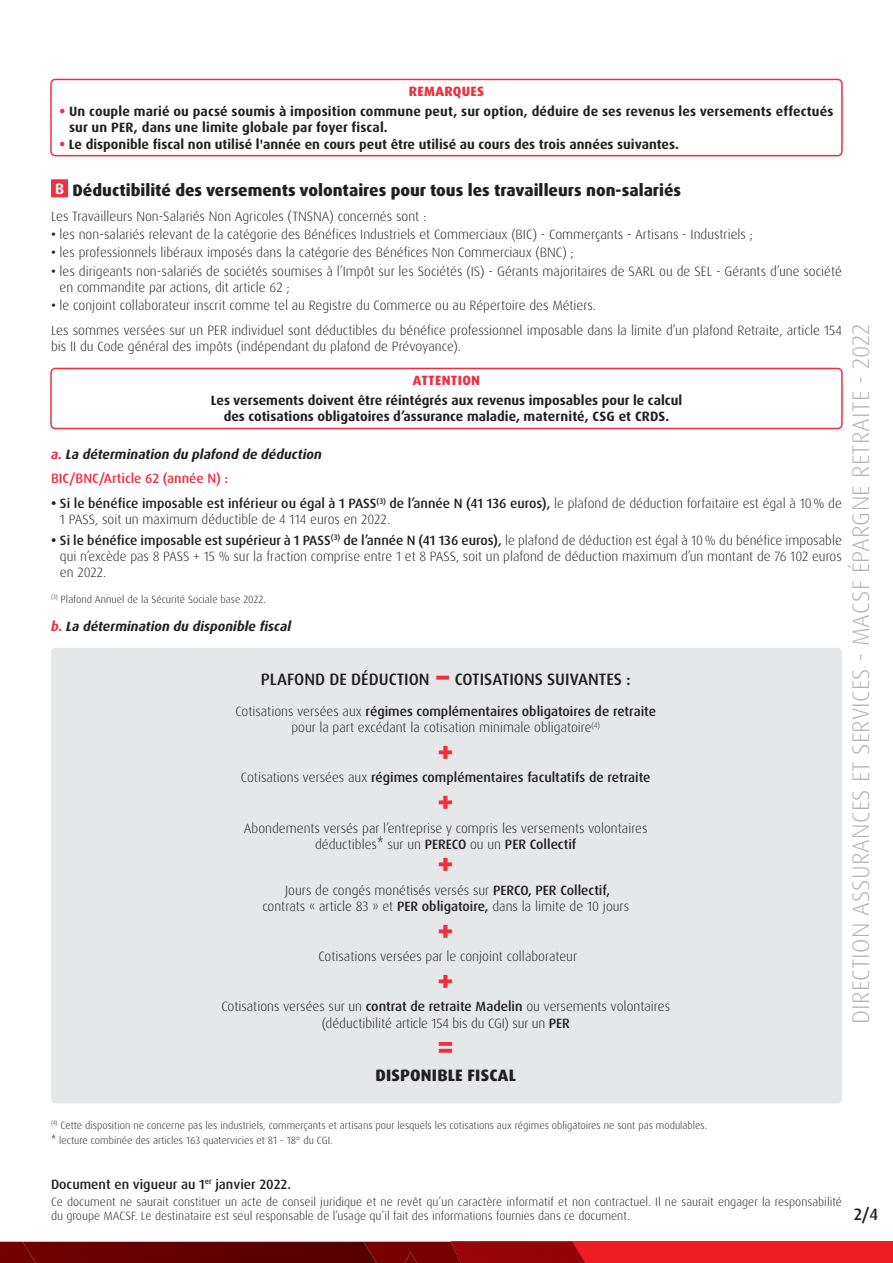
<style>
.page{position:relative;width:893px;height:1263px;background:#fff}
.page>*{position:absolute;margin:0;border:0;box-sizing:border-box;transform-origin:0 0}
.t1{font:800 30px "Dax OT";color:#ee2f3f}
.t2{font:300 24px "Dax OT";letter-spacing:.01em;color:#b2b3b7}
.t3{font:800 16.5px "Dax OT";color:#231f20}
.t4{font:500 16.5px "Dax OT";color:#231f20}
.t5{font:300 13.5px/16.2px "Dax OT";color:#231f20;text-align:center}
.t6{font:700 13.5px/16.2px "Dax OT";color:#231f20;text-align:center}
.t7{font:500 13.5px "Dax OT";color:#231f20}
.t8{font:italic 700 13.5px "Dax OT";color:#231f20}
.t9{font:500 13.5px "Dax OT";color:#ee2f3f}
.t10{font:800 13.5px "Dax OT";letter-spacing:.015em;color:#ee2f3f}
.t11{font:300 12px/14.4px "Dax OT";color:#231f20}
.t12{font:300 10.5px "Dax OT";color:#231f20}
.s1{font-weight:800;color:#ee2f3f}
.s2{font-weight:700;font-size:15px;color:#fff}
.s3{font-weight:500}
.s4{color:#ee2f3f}
.s5{font-weight:700}
.s6{font-weight:800;font-size:30px;color:#ee2f3f}
.s7{font-weight:300}
.s8{font-family:"Dax Compact Pro"}
</style>
<div class="page">
<div style="left:51px;top:179px;width:17px;height:18px;background:#ee2f3f"></div>
<div style="left:50px;top:368px;width:793px;height:61px;border:2px solid #ee2f3f;border-radius:4px"></div>
<svg style="left:121px;top:1242px;width:772px;height:21px;background:#a30c0f"></svg>
<div style="left:36px;top:1242px;width:85px;height:21px;background:#6c0000"></div>
<img style="left:0;top:1242px;width:36px;height:21px">
<div style="left:50px;top:79px;width:793px;height:77px;border:2px solid #ee2f3f;border-radius:4px"></div>
<div style="left:51px;top:648px;width:791px;height:455px;background:#e6e7e9;border-radius:4px"></div>
<p class="t10" style="left:409px;top:82px;width:77px">REMARQUES</p>
<p class="t6" style="left:69px;top:103px;width:766px;text-align:left;text-indent:-10px"><span class="s1">•</span> Un couple marié ou pacsé soumis à imposition commune peut, sur option, déduire de ses revenus les versements effectués sur un PER, dans une limite globale par foyer fiscal.</p>
<p class="t6" style="left:60px;top:136px;width:621px"><span class="s1">•</span> Le disponible fiscal non utilisé l'année en cours peut être utilisé au cours des trois années suivantes.</p>
<p class="t3" style="left:55px;top:179px;width:628px"><span class="s2">B</span> Déductibilité des versements volontaires pour tous les travailleurs non-salariés</p>
<p class="t5" style="left:51px;top:208px;width:377px">Les Travailleurs Non-Salariés Non Agricoles (TNSNA) concernés sont :</p>
<p class="t5" style="left:51px;top:226px;width:704px"><span class="s3">•</span> les non-salariés relevant de la catégorie des Bénéfices Industriels et Commerciaux (BIC) - Commerçants - Artisans - Industriels ;</p>
<p class="t5" style="left:51px;top:245px;width:524px"><span class="s3">•</span> les professionnels libéraux imposés dans la catégorie des Bénéfices Non Commerciaux (BNC) ;</p>
<p class="t5" style="left:60px;top:263px;width:784px;text-align:left;text-indent:-9px"><span class="s3">•</span> les dirigeants non-salariés de sociétés soumises à l’Impôt sur les Sociétés (IS) - Gérants majoritaires de SARL ou de SEL - Gérants d’une société en commandite par actions, dit article 62 ;</p>
<p class="t5" style="left:51px;top:297px;width:547px"><span class="s3">•</span> le conjoint collaborateur inscrit comme tel au Registre du Commerce ou au Répertoire des Métiers.</p>
<p class="t5" style="left:51px;top:322px;width:792px;text-align:left">Les sommes versées sur un PER individuel sont déductibles du bénéfice professionnel imposable dans la limite d’un plafond Retraite, article 154 bis II du Code général des impôts (indépendant du plafond de Prévoyance).</p>
<p class="t10" style="left:413px;top:371px;width:69px">ATTENTION</p>
<p class="t6" style="left:211px;top:392px;width:473px">Les versements doivent être réintégrés aux revenus imposables pour le calcul des cotisations obligatoires d’assurance maladie, maternité, CSG et CRDS.</p>
<p class="t8" style="left:51px;top:445px;width:272px"><span class="s4">a.</span> La détermination du plafond de déduction</p>
<p class="t9" style="left:51px;top:470px;width:179px">BIC/BNC/Article 62 (année N) :</p>
<p class="t5" style="left:60px;top:495px;width:783px;text-align:left;text-indent:-9px"><span class="s5">•</span> <span class="s3">Si le bénéfice imposable est inférieur ou égal à 1 PASS</span><sup>(3)</sup> <span class="s3">de l’année N (41 136 euros),</span> le plafond de déduction forfaitaire est égal à 10% de<br>1 PASS, soit un maximum déductible de 4 114 euros en 2022.</p>
<p class="t5" style="left:60px;top:532px;width:783px;text-align:justify;text-indent:-9px"><span class="s5">•</span> <span class="s3">Si le bénéfice imposable est supérieur à 1 PASS</span><sup>(3)</sup> <span class="s3">de l’année N (41 136 euros),</span> le plafond de déduction est égal à 10% du bénéfice imposable qui n’excède pas 8 PASS + 15 % sur la fraction comprise entre 1 et 8 PASS, soit un plafond de déduction maximum d’un montant de 76 102 euros en 2022.</p>
<p class="t12" style="left:51px;top:592px;width:216px"><sup>(3)</sup> Plafond Annuel de la Sécurité Sociale base 2022.</p>
<p class="t8" style="left:51px;top:617px;width:242px"><span class="s4">b.</span> La détermination du disponible fiscal</p>
<p class="t2" style="left:846px;top:1024px;width:702px;rotate:-90deg">DIRECTION ASSURANCES ET SERVICES - MACSF ÉPARGNE RETRAITE - 2022</p>
<p class="t4" style="left:261px;top:668px;width:372px">PLAFOND DE DÉDUCTION <span class="s6">–</span> COTISATIONS SUIVANTES :</p>
<p class="t5" style="left:235px;top:703px;width:422px">Cotisations versées aux <span class="s3">régimes complémentaires obligatoires de retraite </span>pour la part excédant la cotisation minimale obligatoire<sup>(4)</sup></p>
<p class="t1" style="left:438px;top:732px;width:18px">+</p>
<p class="t7" style="left:241px;top:769px;width:411px"><span class="s7">Cotisations versées aux</span> régimes complémentaires facultatifs de retraite</p>
<p class="t1" style="left:438px;top:782px;width:18px">+</p>
<p class="t5" style="left:244px;top:820px;width:405px">Abondements versés par l’entreprise y compris les versements volontaires déductibles<span class="s8">*</span> sur un <span class="s3">PERECO</span> ou un <span class="s3">PER Collectif</span></p>
<p class="t1" style="left:438px;top:844px;width:18px">+</p>
<p class="t5" style="left:262px;top:882px;width:368px">Jours de congés monétisés versés sur <span class="s3">PERCO, PER Collectif, </span>contrats « article 83 » et <span class="s3">PER obligatoire,</span> dans la limite de 10 jours</p>
<p class="t1" style="left:438px;top:911px;width:18px">+</p>
<p class="t5" style="left:318px;top:948px;width:260px">Cotisations versées par le conjoint collaborateur</p>
<p class="t1" style="left:438px;top:961px;width:18px">+</p>
<p class="t5" style="left:221px;top:999px;width:450px">Cotisations versées sur un <span class="s3">contrat de retraite Madelin</span> ou versements volontaires (déductibilité article 154 bis du CGI) sur un <span class="s3">PER</span></p>
<p class="t1" style="left:438px;top:1027px;width:18px">=</p>
<p class="t3" style="left:375px;top:1065px;width:142px">DISPONIBLE FISCAL</p>
<p class="t12" style="left:51px;top:1118px;width:658px"><sup>(4)</sup> Cette disposition ne concerne pas les industriels, commerçants et artisans pour lesquels les cotisations aux régimes obligatoires ne sont pas modulables.</p>
<p class="t12" style="left:51px;top:1134px;width:283px"><span class="s8">*</span> lecture combinée des articles 163 quatervicies et 81 - 18° du CGI.</p>
<p class="t7" style="left:51px;top:1175px;width:242px">Document en vigueur au 1<sup>er</sup> janvier 2022.</p>
<p class="t11" style="left:51px;top:1195px;width:792px">Ce document ne saurait constituer un acte de conseil juridique et ne revêt qu’un caractère informatif et non contractuel. Il ne saurait engager la responsabilité du groupe MACSF. Le destinataire est seul responsable de l’usage qu’il fait des informations fournies dans ce document.</p>
<p class="t4" style="left:854px;top:1204px;width:26px">2/4</p>
</div>
